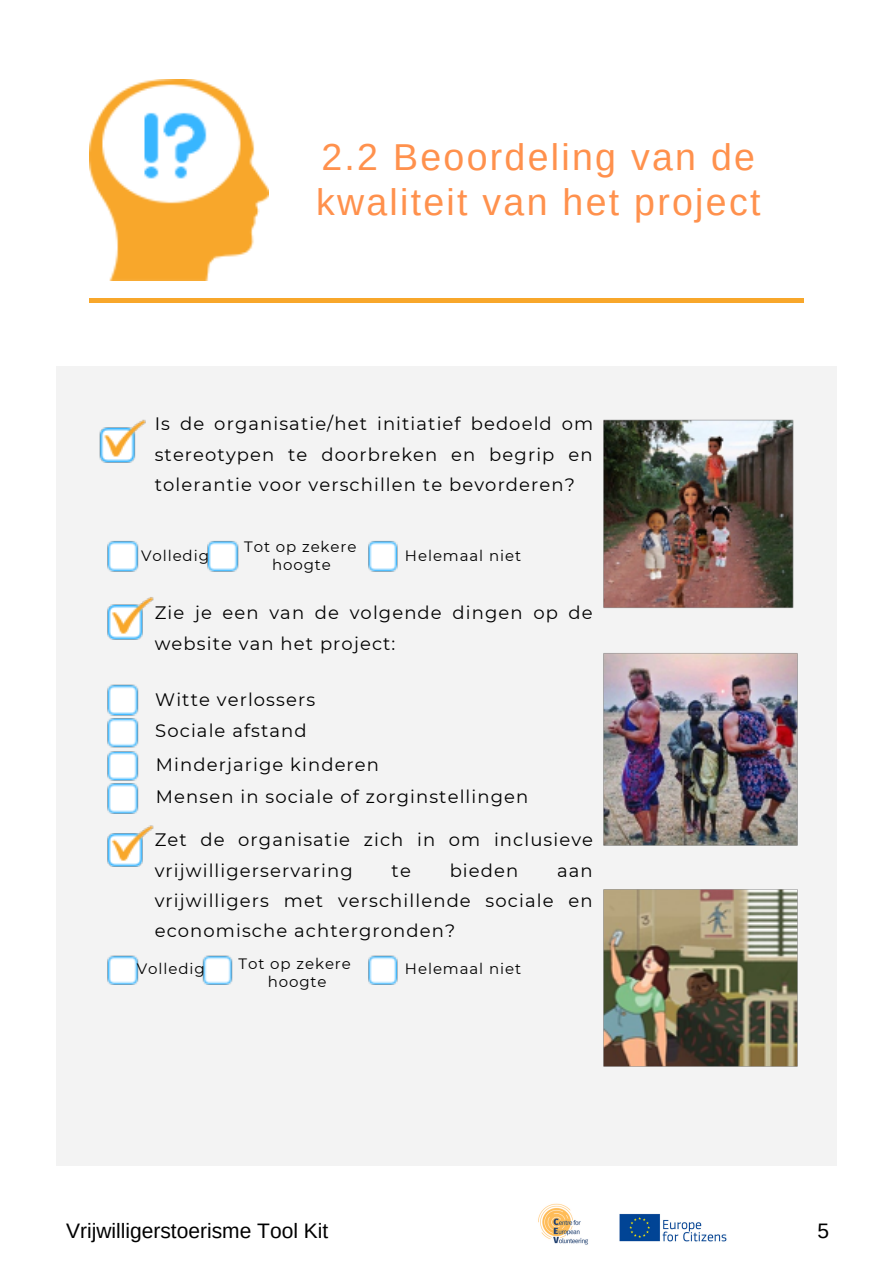
<style>
.page{position:relative;width:893px;height:1264px;background:#fff}
.page>*{position:absolute;margin:0;border:0;box-sizing:border-box;transform-origin:0 0}
.t1{font:37.5px/45px "Arimo";letter-spacing:.06em;color:#ff914d}
.t2{font:21px "Arimo";color:#000}
.t3{font:18px/30.3px "Montserrat";letter-spacing:.06em;color:#000}
.t4{font:15px/18px "Montserrat";letter-spacing:.06em;color:#000;text-align:center}
</style>
<div class="page">
<img style="left:89px;top:79px;width:179px;height:201px">
<div style="left:89px;top:298px;width:714px;height:5px;background:#f8a72b"></div>
<img style="left:57px;top:366px;width:779px;height:798px">
<img style="left:619px;top:1213px;width:108px;height:29px">
<img style="left:538px;top:1203px;width:50px;height:42px">
<h1 class="t1" style="left:316px;top:134px;width:446px">2.2 Beoordeling van de kwaliteit van het project</h1>
<p class="t3" style="left:155px;top:408px;width:440px;text-align:justify">Is de organisatie/het initiatief bedoeld om stereotypen te doorbreken en begrip en tolerantie voor verschillen te bevorderen?</p>
<p class="t4" style="left:141px;top:547px;width:69px">Volledig</p>
<p class="t4" style="left:244px;top:538px;width:114px">Tot op zekere hoogte</p>
<p class="t4" style="left:405px;top:547px;width:118px">Helemaal niet</p>
<p class="t3" style="left:155px;top:597px;width:439px">Zie je een van de volgende dingen op de website van het project:</p>
<p class="t3" style="left:155px;top:683px;width:161px;line-height:31.7px">Witte verlossers<br>Sociale afstand</p>
<p class="t3" style="left:156px;top:749px;width:374px;line-height:31.7px">Minderjarige kinderen<br>Mensen in sociale of zorginstellingen</p>
<p class="t3" style="left:155px;top:824px;width:440px">Zet de organisatie zich in om inclusieve vrijwilligerservaring</p>
<p class="t3" style="left:391px;top:855px;width:21px">te</p>
<p class="t3" style="left:449px;top:855px;width:70px">bieden</p>
<p class="t3" style="left:155px;top:855px;width:439px;text-align:justify;text-indent:402px">aan vrijwilligers met verschillende sociale en economische achtergronden?</p>
<p class="t4" style="left:137px;top:959px;width:69px">Volledig</p>
<p class="t4" style="left:238px;top:954px;width:114px">Tot op zekere hoogte</p>
<p class="t4" style="left:405px;top:959px;width:118px">Helemaal niet</p>
<p class="t2" style="left:66px;top:1218px;width:264px">Vrijwilligerstoerisme Tool Kit</p>
<p class="t2" style="left:817px;top:1218px;width:13px">5</p>
</div>
